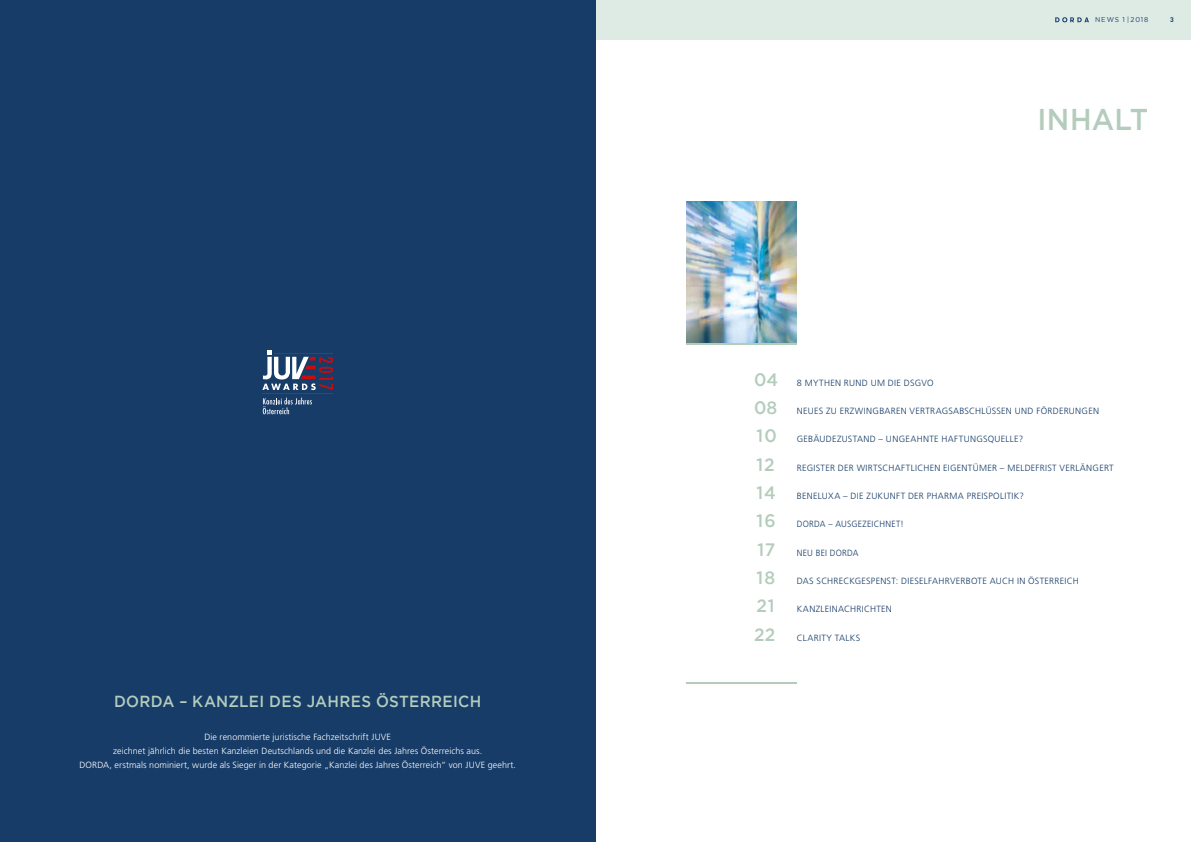
<style>
.page{position:relative;width:1191px;height:842px;background:#fff}
.page>*{position:absolute;margin:0;border:0;box-sizing:border-box;transform-origin:0 0}
.t1{font:500 30px "Gotham";letter-spacing:.005em;color:#b4ccbc;scale:.95 1}
.t2{font:500 16px "Gotham";letter-spacing:.02em;color:#b4ccbc;scale:.95 1}
.t3{font:300 9px "Frutiger";letter-spacing:.035em;color:#173c68}
.t4{font:300 9px/14.2px "Frutiger";letter-spacing:.01em;color:#fff;text-align:center}
.t5{font:300 9px "Frutiger";letter-spacing:.035em;color:#173c68;scale:.95 1}
.t6{font:7px "Gotham";letter-spacing:.135em;color:#173c68;scale:.95 1}
.t7{font:700 6.8px "Bechtle DIN";color:#173c68}
.s1{font-family:"Gotham";font-weight:500;font-size:18px;color:#b4ccbc}
</style>
<div class="page">
<div style="left:0;top:0;width:1191px;height:40px;background:#deebe5"></div>
<svg style="left:1055px;top:17px;width:34px;height:5px"></svg>
<div style="left:0;top:0;width:595px;height:842px;background:#173c68"></div>
<svg style="left:263px;top:398px;width:49px;height:16px"></svg>
<hr style="left:262px;top:393px;width:71px;height:1px;background:#c90c0f">
<svg style="left:262px;top:351px;width:71px;height:39px"></svg>
<hr style="left:686px;top:682px;width:111px;height:1px;background:#b4ccbc">
<img style="left:686px;top:201px;width:111px;height:142px">
<hr style="left:686px;top:343px;width:111px;height:1px;background:#b4ccbc">
<h2 class="t2" style="left:114px;top:692px;width:388px">DORDA – KANZLEI DES JAHRES ÖSTERREICH</h2>
<p class="t4" style="left:79px;top:730px;width:438px">Die renommierte juristische Fachzeitschrift JUVE<br>zeichnet jährlich die besten Kanzleien Deutschlands und die Kanzlei des Jahres Österreichs aus.<br>DORDA, erstmals nominiert, wurde als Sieger in der Kategorie „Kanzlei des Jahres Österreich“ von JUVE geehrt.</p>
<p class="t6" style="left:1095px;top:16px;width:58px">NEWS 1 |2018</p>
<p class="t7" style="left:1170px;top:14px;width:5px">3</p>
<h1 class="t1" style="left:1037px;top:102px;width:118px">INHALT</h1>
<p class="t3" style="left:754px;top:377px;width:181px"><span class="s1">04</span> 8 MYTHEN RUND UM DIE DSGVO</p>
<p class="t3" style="left:754px;top:406px;width:346px"><span class="s1">08</span> NEUES ZU ERZWINGBAREN VERTRAGSABSCHLÜSSEN UND FÖRDERUNGEN</p>
<p class="t3" style="left:756px;top:434px;width:268px"><span class="s1">10</span> GEBÄUDEZUSTAND – UNGEAHNTE HAFTUNGSQUELLE?</p>
<p class="t3" style="left:756px;top:462px;width:359px"><span class="s1">12</span> REGISTER DER WIRTSCHAFTLICHEN EIGENTÜMER – MELDEFRIST VERLÄNGERT</p>
<p class="t3" style="left:756px;top:491px;width:269px"><span class="s1">14</span> BENELUXA – DIE ZUKUNFT DER PHARMA PREISPOLITIK?</p>
<p class="t5" style="left:756px;top:519px;width:157px"><span class="s1">16</span> DORDA – AUSGEZEICHNET!</p>
<p class="t5" style="left:757px;top:547px;width:108px"><span class="s1">17</span> NEU BEI DORDA</p>
<p class="t3" style="left:756px;top:576px;width:324px"><span class="s1">18</span> DAS SCHRECKGESPENST: DIESELFAHRVERBOTE AUCH IN ÖSTERREICH</p>
<p class="t3" style="left:756px;top:604px;width:137px"><span class="s1">21</span> KANZLEINACHRICHTEN</p>
<p class="t3" style="left:754px;top:632px;width:107px"><span class="s1">22</span> CLARITY TALKS</p>
</div>
